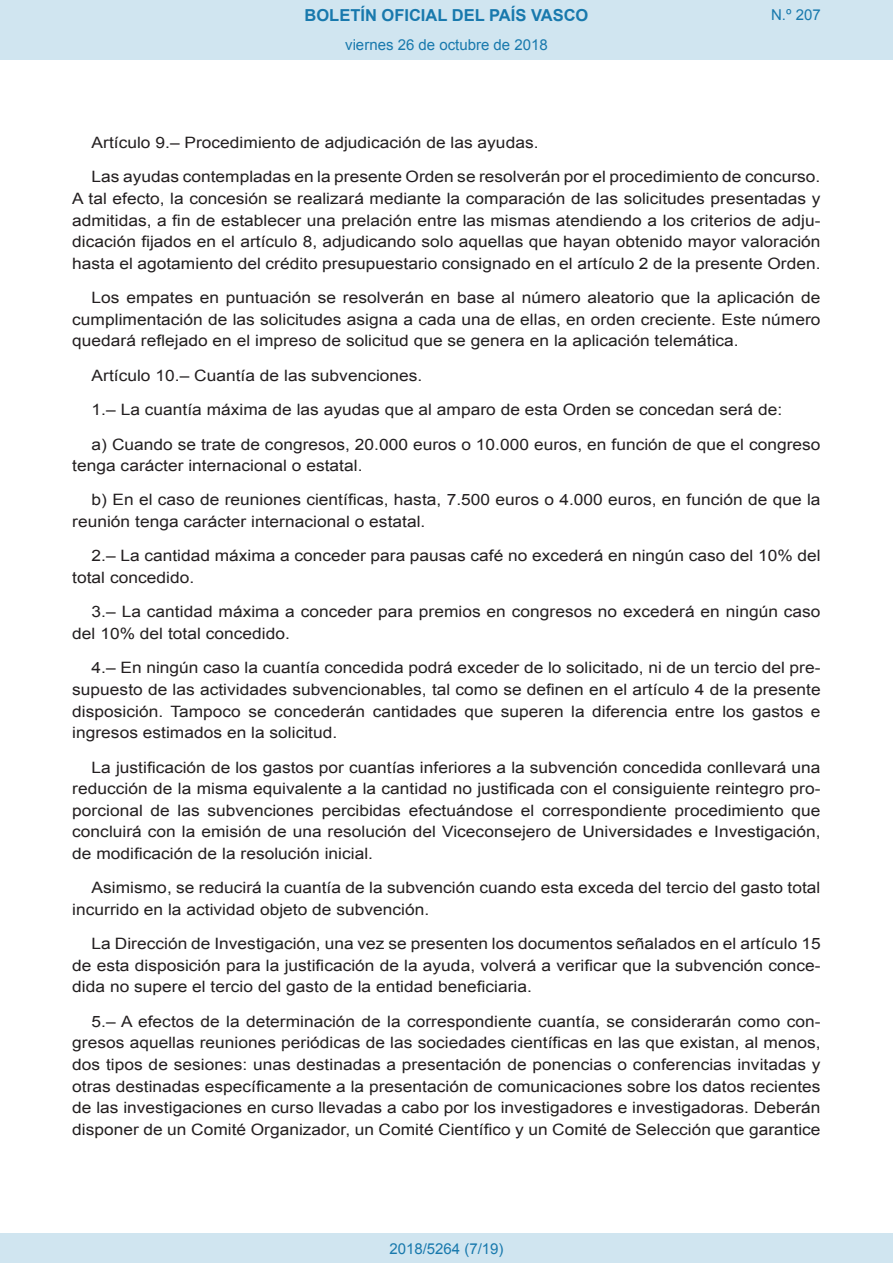
<style>
.page{position:relative;width:893px;height:1263px;background:#fff}
.page>*{position:absolute;margin:0;border:0;box-sizing:border-box;transform-origin:0 0}
.t1{font:700 16.5px "Arial";color:#1879ad}
.BOPVDetalle{font:15.6px/21.6px "Arial";color:#231f20;text-align:justify;scale:1.11 1}
.Paginacion_Centro{font:15px "Arial";color:#1879ad}
</style>
<div class="page">
<div style="left:0;top:0;width:893px;height:60px;background:#d0e5f0"></div>
<div style="left:0;top:1233px;width:893px;height:30px;background:#d0e5f0"></div>
<p class="t1" style="left:305px;top:4px;width:285px">BOLETÍN OFICIAL DEL PAÍS VASCO</p>
<p class="Paginacion_Centro" style="left:345px;top:35px;width:204px">viernes 26 de octubre de 2018</p>
<p class="Paginacion_Centro" style="left:771px;top:5px;width:51px">N.º 207</p>
<p class="BOPVDetalle" style="left:92px;top:132px;width:404px">Artículo 9.– Procedimiento de adjudicación de las ayudas.</p>
<p class="BOPVDetalle" style="left:72px;top:166px;width:676px;text-indent:19px">Las ayudas contempladas en la presente Orden se resolverán por el procedimiento de concurso.<br>A tal efecto, la concesión se realizará mediante la comparación de las solicitudes presentadas y admitidas, a fin de establecer una prelación entre las mismas atendiendo a los criterios de adju&shy;dicación fijados en el artículo 8, adjudicando solo aquellas que hayan obtenido mayor valoración hasta el agotamiento del crédito presupuestario consignado en el artículo 2 de la presente Orden.</p>
<p class="BOPVDetalle" style="left:72px;top:287px;width:676px;text-indent:19px">Los empates en puntuación se resolverán en base al número aleatorio que la aplicación de cumplimentación de las solicitudes asigna a cada una de ellas, en orden creciente. Este número quedará reflejado en el impreso de solicitud que se genera en la aplicación telemática.</p>
<p class="BOPVDetalle" style="left:92px;top:365px;width:299px">Artículo 10.– Cuantía de las subvenciones.</p>
<p class="BOPVDetalle" style="left:92px;top:399px;width:624px">1.– La cuantía máxima de las ayudas que al amparo de esta Orden se concedan será de:</p>
<p class="BOPVDetalle" style="left:72px;top:433px;width:676px;text-indent:19px">a) Cuando se trate de congresos, 20.000 euros o 10.000 euros, en función de que el congreso tenga carácter internacional o estatal.</p>
<p class="BOPVDetalle" style="left:72px;top:489px;width:676px;text-indent:19px">b) En el caso de reuniones científicas, hasta, 7.500 euros o 4.000 euros, en función de que la reunión tenga carácter internacional o estatal.</p>
<p class="BOPVDetalle" style="left:72px;top:545px;width:676px;text-indent:19px">2.– La cantidad máxima a conceder para pausas café no excederá en ningún caso del 10% del total concedido.</p>
<p class="BOPVDetalle" style="left:72px;top:601px;width:676px;text-indent:19px">3.– La cantidad máxima a conceder para premios en congresos no excederá en ningún caso del 10% del total concedido.</p>
<p class="BOPVDetalle" style="left:72px;top:657px;width:676px;text-indent:19px">4.– En ningún caso la cuantía concedida podrá exceder de lo solicitado, ni de un tercio del pre&shy;supuesto de las actividades subvencionables, tal como se definen en el artículo 4 de la presente disposición. Tampoco se concederán cantidades que superen la diferencia entre los gastos e ingresos estimados en la solicitud.</p>
<p class="BOPVDetalle" style="left:72px;top:756px;width:676px;text-indent:19px">La justificación de los gastos por cuantías inferiores a la subvención concedida conllevará una reducción de la misma equivalente a la cantidad no justificada con el consiguiente reintegro pro&shy;porcional de las subvenciones percibidas efectuándose el correspondiente procedimiento que concluirá con la emisión de una resolución del Viceconsejero de Universidades e Investigación, de modificación de la resolución inicial.</p>
<p class="BOPVDetalle" style="left:72px;top:877px;width:676px;text-indent:19px">Asimismo, se reducirá la cuantía de la subvención cuando esta exceda del tercio del gasto total incurrido en la actividad objeto de subvención.</p>
<p class="BOPVDetalle" style="left:72px;top:933px;width:676px;text-indent:19px">La Dirección de Investigación, una vez se presenten los documentos señalados en el artículo 15 de esta disposición para la justificación de la ayuda, volverá a verificar que la subvención conce&shy;dida no supere el tercio del gasto de la entidad beneficiaria.</p>
<p class="BOPVDetalle" style="left:72px;top:1011px;width:676px;text-indent:19px">5.– A efectos de la determinación de la correspondiente cuantía, se considerarán como con&shy;gresos aquellas reuniones periódicas de las sociedades científicas en las que existan, al menos, dos tipos de sesiones: unas destinadas a presentación de ponencias o conferencias invitadas y otras destinadas específicamente a la presentación de comunicaciones sobre los datos recientes de las investigaciones en curso llevadas a cabo por los investigadores e investigadoras. Deberán disponer de un Comité Organizador, un Comité Científico y un Comité de Selección que garantice</p>
<p class="Paginacion_Centro" style="left:389px;top:1238px;width:116px">2018/5264 (7/19)</p>
</div>
